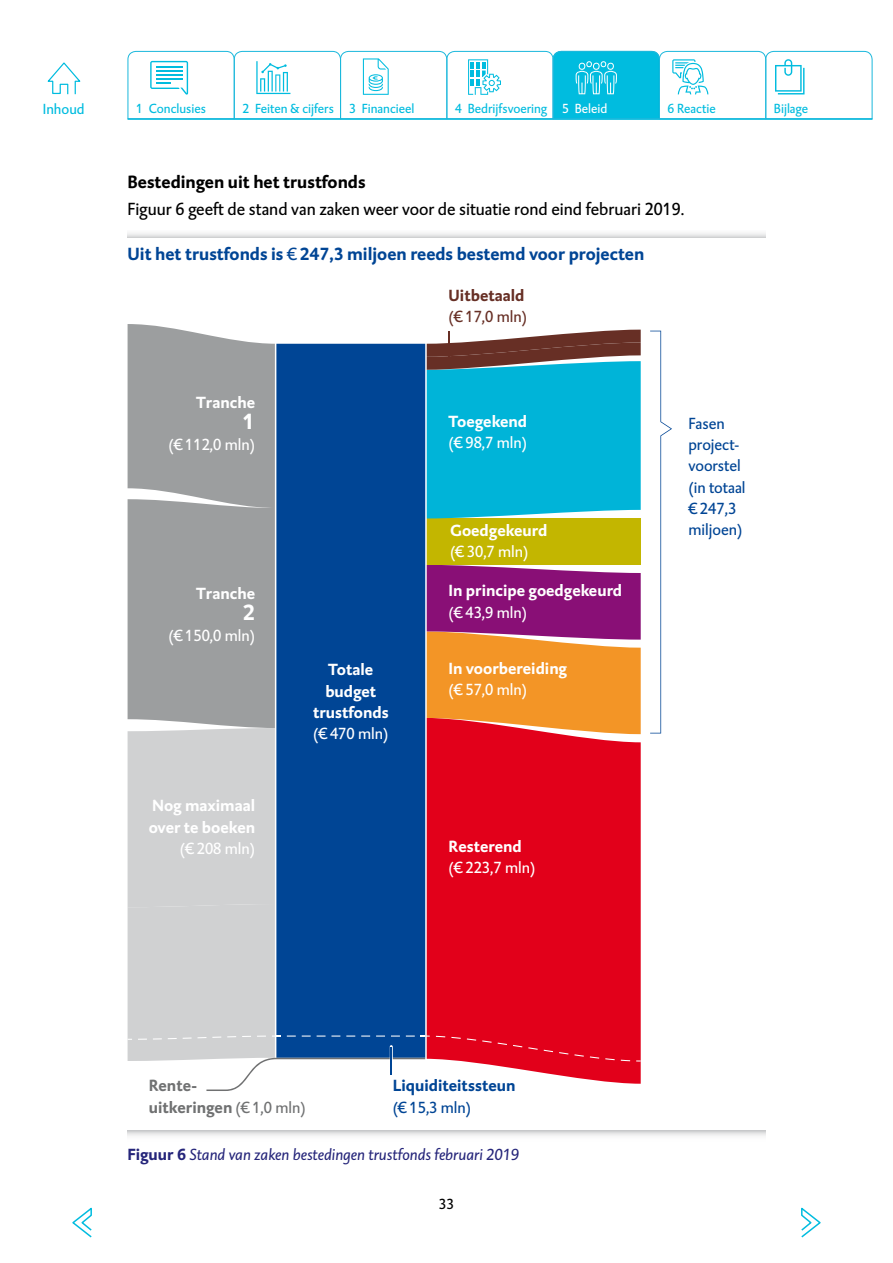
<style>
.page{position:relative;width:893px;height:1263px;background:#fff}
.page>*{position:absolute;margin:0;border:0;box-sizing:border-box;transform-origin:0 0}
.t1{font:700 22.5px "DTL Caspari TOT";color:#fff}
._0_Platte_tekst{font:18px "DTL Caspari TOT";color:#000}
.t2{font:700 18px "DTL Caspari TOT";color:#004595}
._1_Bold{font:700 18px "DTL Caspari TOT";color:#000}
.t3{font:700 16.5px/21.3px "DTL Caspari TOT";color:#fff}
.t4{font:16.5px/21.3px "DTL Caspari TOT";color:#fff}
._8_Kop_4__Kop3_zonde{font:italic 16.5px "DTL Caspari TOT";color:#25257a}
.t5{font:16.5px/21.3px "DTL Caspari TOT";color:#004595}
.t6{font:700 16.5px/21.3px "DTL Caspari TOT";color:#004595}
.t7{font:700 16.5px/21.3px "DTL Caspari TOT";color:#707172}
.t8{font:700 16.5px/21.3px "DTL Caspari TOT";color:#672f25}
.t9{font:15px "DTL Caspari TOT";color:#00bcdf}
.t10{font:15px "DTL Caspari TOT";color:#000}
.t11{font:13.5px "DTL Caspari TOT";color:#00bcdf}
.s1{color:#fff}
.s2{font-weight:400}
.s3{font-weight:700}
.s4{font-weight:700;font-style:normal}
</style>
<div class="page">
<svg style="left:128px;top:1130px;width:637px;height:6px"></svg>
<svg style="left:128px;top:233px;width:637px;height:4px"></svg>
<svg style="left:128px;top:324px;width:513px;height:767px;background:#837188"></svg>
<svg style="left:650px;top:331px;width:22px;height:402px"></svg>
<svg style="left:47px;top:62px;width:34px;height:33px"></svg>
<svg style="left:801px;top:1207px;width:20px;height:31px"></svg>
<svg style="left:72px;top:1207px;width:20px;height:31px"></svg>
<hr style="left:128px;top:118px;width:744px;height:2px;background:#00bcdf">
<svg style="left:127px;top:51px;width:746px;height:68px"></svg>
<p class="t9" style="left:43px;top:99px;width:43px">Inhoud</p>
<p class="t11" style="left:136px;top:99px;width:71px">1 Conclusies</p>
<p class="t11" style="left:242px;top:99px;width:173px">2 Feiten &amp; cijfers 3 Financieel</p>
<p class="t11" style="left:455px;top:99px;width:154px">4 Bedrijfsvoering <span class="s1">5 Beleid</span></p>
<p class="t11" style="left:668px;top:99px;width:50px">6 Reactie</p>
<p class="t11" style="left:774px;top:99px;width:36px">Bijlage</p>
<p class="_1_Bold" style="left:128px;top:170px;width:240px">Bestedingen uit het trustfonds</p>
<p class="_0_Platte_tekst" style="left:128px;top:197px;width:558px">Figuur 6 geeft de stand van zaken weer voor de situatie rond eind februari 2019.</p>
<p class="t2" style="left:128px;top:242px;width:518px">Uit het trustfonds is <span class="s2">€</span> 247,3 miljoen reeds bestemd voor projecten</p>
<p class="t3" style="left:196px;top:391px;width:61px">Tranche</p>
<p class="t1" style="left:243px;top:406px;width:14px">1</p>
<p class="t4" style="left:168px;top:434px;width:88px">(€ 112,0 mln)</p>
<p class="t3" style="left:196px;top:582px;width:61px">Tranche</p>
<p class="t1" style="left:243px;top:597px;width:14px">2</p>
<p class="t4" style="left:168px;top:625px;width:88px">(€ 150,0 mln)</p>
<p class="t3" style="left:149px;top:795px;width:108px;text-align:right">Nog maximaal over te boeken <span class="s2">(€ 208 mln)</span></p>
<p class="t3" style="left:313px;top:659px;width:77px;text-align:center">Totale budget trustfonds <span class="s2">(€ 470 mln)</span></p>
<p class="t8" style="left:449px;top:284px;width:80px">Uitbetaald <span class="s2">(€ 17,0 mln)</span></p>
<p class="t4" style="left:449px;top:411px;width:80px"><span class="s3">Toegekend </span>(€ 98,7 mln)</p>
<p class="t3" style="left:450px;top:519px;width:99px">Goedgekeurd <span class="s2">(€ 30,7 mln)</span></p>
<p class="t3" style="left:449px;top:580px;width:175px">In principe goedgekeurd <span class="s2">(€ 43,9 mln)</span></p>
<p class="t3" style="left:449px;top:657px;width:120px">In voorbereiding <span class="s2">(€ 57,0 mln)</span></p>
<p class="t4" style="left:449px;top:835px;width:88px"><span class="s3">Resterend </span>(€ 223,7 mln)</p>
<p class="t5" style="left:688px;top:412px;width:59px">Fasen project&shy;voorstel (in totaal € 247,3 miljoen)</p>
<p class="t6" style="left:393px;top:1075px;width:124px">Liquiditeitssteun <span class="s2">(€ 15,3 mln)</span></p>
<p class="_8_Kop_4__Kop3_zonde" style="left:128px;top:1144px;width:393px"><span class="s4">Figuur 6</span> Stand van zaken bestedingen trustfonds februari 2019</p>
<p class="t7" style="left:149px;top:1075px;width:158px">Rente-<br>uitkeringen <span class="s2">(€ 1,0 mln)</span></p>
<p class="t10" style="left:439px;top:1194px;width:16px">33</p>
</div>
